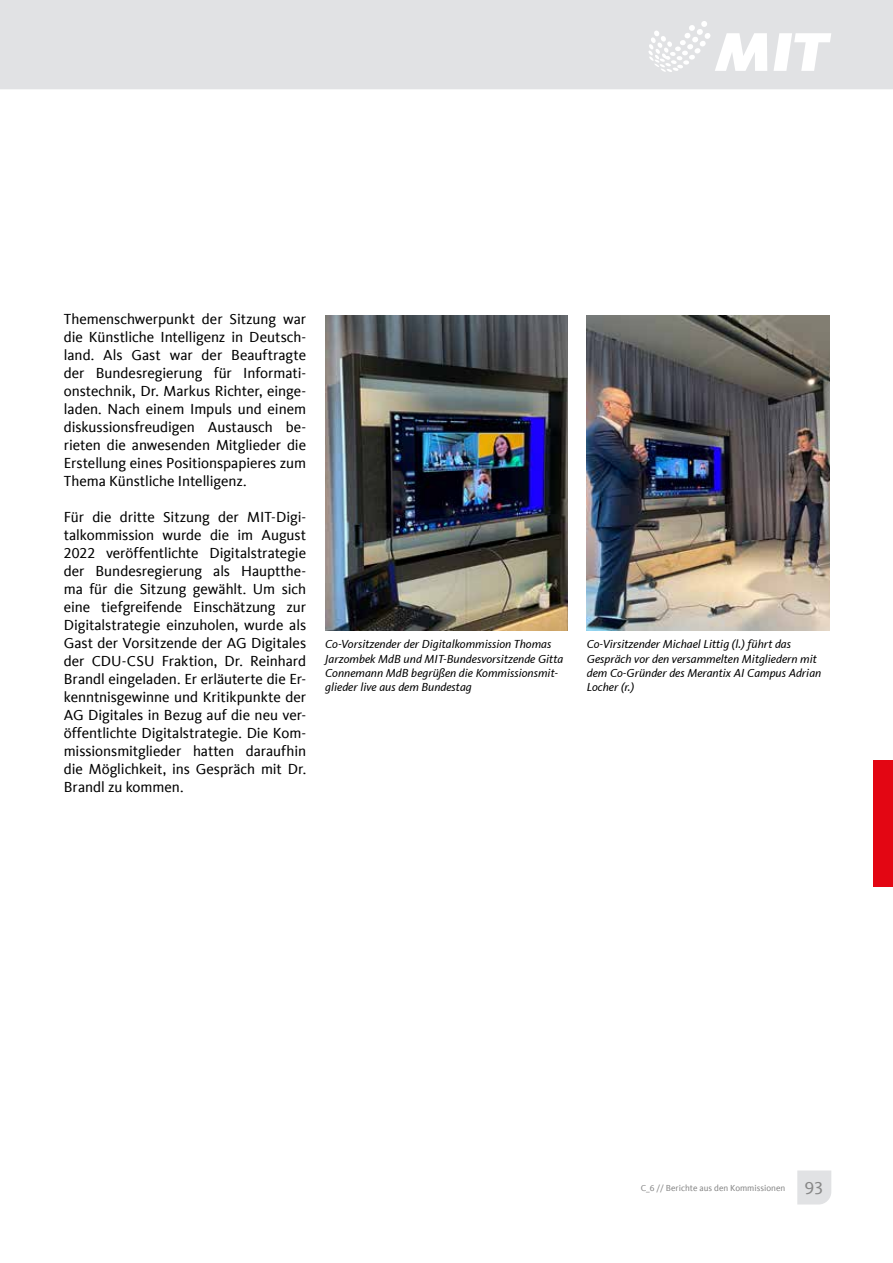
<style>
.page{position:relative;width:893px;height:1263px;background:#fff}
.page>*{position:absolute;margin:0;border:0;box-sizing:border-box;transform-origin:0 0}
.t1{font:15px/18px "CDU Kievit Tab";letter-spacing:-.005em;color:#000;text-align:justify}
.t2{font:italic 12px/14.4px "CDU Kievit Tab";color:#000}
.t3{font:9px "CDU Kievit Tab";color:#878787}
.s1{font-size:18px}
</style>
<div class="page">
<div style="left:0;top:0;width:893px;height:89px;background:#e1e2e4"></div>
<svg style="left:773px;top:33px;width:58px;height:38px"></svg>
<svg style="left:648px;top:21px;width:119px;height:51px"></svg>
<svg style="left:797px;top:1170px;width:34px;height:34px"></svg>
<div style="left:873px;top:760px;width:20px;height:126px;background:#e30613"></div>
<img style="left:325px;top:316px;width:243px;height:314px">
<img style="left:587px;top:316px;width:242px;height:314px">
<p class="t1" style="left:64px;top:310px;width:244px">Themenschwerpunkt der Sitzung war die Künstliche Intelligenz in Deutsch&shy;land. Als Gast war der Beauftragte der Bundesregierung für Informati&shy;onstechnik, Dr. Markus Richter, einge&shy;laden. Nach einem Impuls und einem diskussionsfreudigen Austausch be&shy;rieten die anwesenden Mitglieder die Erstellung eines Positionspapieres zum Thema Künstliche Intelligenz.</p>
<p class="t1" style="left:64px;top:508px;width:244px">Für die dritte Sitzung der MIT-Digi&shy;talkommission wurde die im August 2022 veröffentlichte Digitalstrategie der Bundesregierung als Hauptthe&shy;ma für die Sitzung gewählt. Um sich eine tiefgreifende Einschätzung zur Digitalstrategie einzuholen, wurde als Gast der Vorsitzende der AG Digitales der CDU-CSU Fraktion, Dr. Reinhard Brandl eingeladen. Er erläuterte die Er&shy;kenntnisgewinne und Kritikpunkte der AG Digitales in Bezug auf die neu ver&shy;öffentlichte Digitalstrategie. Die Kom&shy;missionsmitglieder hatten daraufhin die Möglichkeit, ins Gespräch mit Dr.<br>Brandl zu kommen.</p>
<p class="t2" style="left:325px;top:637px;width:239px">Co-Vorsitzender der Digitalkommission Thomas Jarzombek MdB und MIT-Bundesvorsitzende Gitta Connemann MdB begrüßen die Kommissionsmit&shy;glieder live aus dem Bundestag</p>
<p class="t2" style="left:587px;top:637px;width:236px">Co-Virsitzender Michael Littig (l.) führt das Gespräch vor den versammelten Mitgliedern mit dem Co-Gründer des Merantix AI Campus Adrian Locher (r.)</p>
<p class="t3" style="left:641px;top:1183px;width:184px">C_6 // Berichte aus den Kommissionen <span class="s1">93</span></p>
</div>
